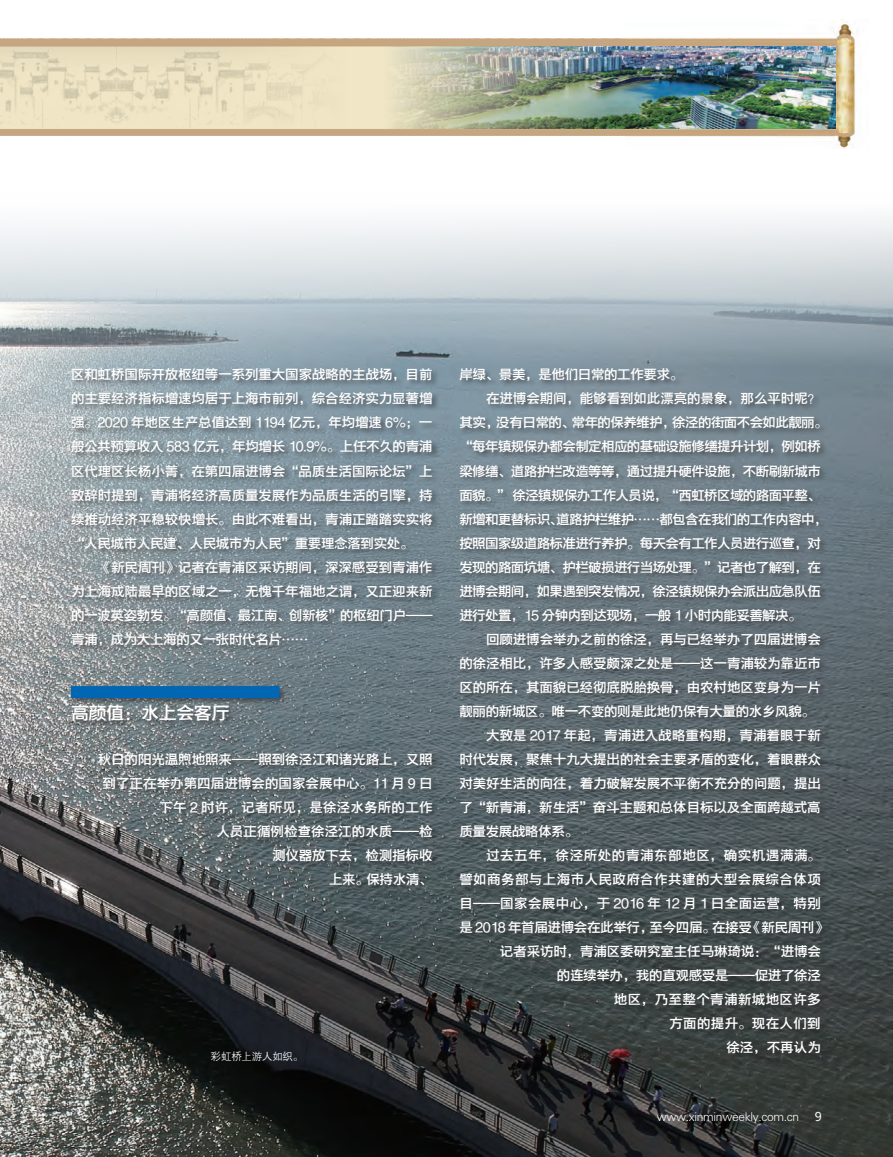
<style>
.page{position:relative;width:893px;height:1157px;background:#fff}
.page>*{position:absolute;margin:0;border:0;box-sizing:border-box;transform-origin:0 0}
.t1{font:18px "FZYDZHJW GB1 0";letter-spacing:-.025em;color:#fff}
.t2{font:13.5px/24px "FZYDZHJW GB1 0";letter-spacing:-.01em;color:#fff;text-align:right}
.t3{font:13.5px "FZYDZHJW GB1 0";letter-spacing:-.045em;color:#fff}
.t4{font:13.5px "FZYDZHJW GB1 0";letter-spacing:.03em;color:#fff}
.t5{font:13.5px "FZYDZHJW GB1 0";letter-spacing:.045em;color:#fff}
.t6{font:13.5px "FZYDZHJW GB1 0";letter-spacing:.025em;color:#fff}
.t7{font:12px "FZXH1 JW GB1 0";letter-spacing:-.025em;color:#fff}
.t8{font:12px "Microsoft Ya Hei";color:#fff}
.t9{font:10.5px "FZZDXJW GB1 0";letter-spacing:-.025em;color:#fff}
</style>
<div class="page">
<img style="left:624px;top:19px;width:234px;height:129px">
<img style="left:0;top:38px;width:378px;height:98px">
<img style="left:378px;top:38px;width:246px;height:98px">
<img style="left:384px;top:46px;width:452px;height:82px">
<img style="left:0;top:46px;width:348px;height:81px">
<img style="left:0;top:218px;width:893px;height:939px">
<div style="left:69px;top:367px;width:371px;height:525px;background:#231f20;opacity:.5"></div>
<div style="left:71px;top:686px;width:208px;height:12px;background:#0166b3"></div>
<div style="left:458px;top:367px;width:371px;height:693px;background:#231f20;opacity:.5"></div>
<p class="t2" style="left:71px;top:363px;width:363px">区和虹桥国际开放枢纽等一系列重大国家战略的主战场，目前</p>
<p class="t2" style="left:71px;top:387px;width:363px">的主要经济指标增速均居于上海市前列，综合经济实力显著增</p>
<p class="t2" style="left:71px;top:411px;width:363px">强。2020 年地区生产总值达到 1194 亿元，年均增速 6%；一</p>
<p class="t2" style="left:71px;top:435px;width:363px">般公共预算收入 583 亿元，年均增长 10.9%。上任不久的青浦</p>
<p class="t2" style="left:71px;top:459px;width:363px">区代理区长杨小菁，在第四届进博会“品质生活国际论坛”上</p>
<p class="t2" style="left:71px;top:483px;width:363px">致辞时提到，青浦将经济高质量发展作为品质生活的引擎，持</p>
<p class="t2" style="left:71px;top:507px;width:363px">续推动经济平稳较快增长。由此不难看出，青浦正踏踏实实将</p>
<p class="t2" style="left:71px;top:531px;width:344px">“人民城市人民建、人民城市为人民”重要理念落到实处。</p>
<p class="t2" style="left:98px;top:555px;width:336px">《新民周刊》记者在青浦区采访期间，深深感受到青浦作</p>
<p class="t2" style="left:71px;top:579px;width:363px">为上海成陆最早的区域之一，无愧千年福地之谓，又正迎来新</p>
<p class="t2" style="left:71px;top:603px;width:363px">的一波英姿勃发。“高颜值、最江南、创新核”的枢纽门户——</p>
<p class="t2" style="left:71px;top:627px;width:239px">青浦，成为大上海的又一张时代名片……</p>
<p class="t1" style="left:71px;top:703px;width:160px">高颜值：水上会客厅</p>
<p class="t2" style="left:98px;top:747px;width:336px">秋日的阳光温煦地照来——照到徐泾江和诸光路上，又照到了正在举办第四届进博会的国家会展中心。11 月 9 日下午 2 时许，记者所见，是徐泾水务所的工作<br>人员正循例检查徐泾江的水质——检<br>测仪器放下去，检测指标收<br>上来。保持水清、</p>
<p class="t9" style="left:211px;top:1050px;width:94px">彩虹桥上游人如织。</p>
<p class="t2" style="left:459px;top:363px;width:226px">岸绿、景美，是他们日常的工作要求。</p>
<p class="t2" style="left:486px;top:387px;width:336px">在进博会期间，能够看到如此漂亮的景象，那么平时呢？</p>
<p class="t3" style="left:459px;top:415px;width:370px">其实，没有日常的、常年的保养维护，徐泾的街面不会如此靓丽。</p>
<p class="t3" style="left:459px;top:439px;width:363px">“每年镇规保办都会制定相应的基础设施修缮提升计划，例如桥</p>
<p class="t3" style="left:459px;top:463px;width:363px">梁修缮、道路护栏改造等等，通过提升硬件设施，不断刷新城市</p>
<p class="t3" style="left:459px;top:487px;width:363px">面貌。” 徐泾镇规保办工作人员说，“西虹桥区域的路面平整、</p>
<p class="t3" style="left:459px;top:511px;width:370px">新增和更替标识、道路护栏维护……都包含在我们的工作内容中，</p>
<p class="t3" style="left:459px;top:535px;width:363px">按照国家级道路标准进行养护。每天会有工作人员进行巡查，对</p>
<p class="t3" style="left:459px;top:559px;width:363px">发现的路面坑塘、护栏破损进行当场处理。”记者也了解到，在</p>
<p class="t3" style="left:459px;top:583px;width:363px">进博会期间，如果遇到突发情况，徐泾镇规保办会派出应急队伍</p>
<p class="t3" style="left:459px;top:607px;width:344px">进行处置，15 分钟内到达现场，一般 1 小时内能妥善解决。</p>
<p class="t2" style="left:486px;top:627px;width:336px">回顾进博会举办之前的徐泾，再与已经举办了四届进博会</p>
<p class="t2" style="left:459px;top:651px;width:363px">的徐泾相比，许多人感受颇深之处是——这一青浦较为靠近市</p>
<p class="t2" style="left:459px;top:675px;width:363px">区的所在，其面貌已经彻底脱胎换骨，由农村地区变身为一片</p>
<p class="t2" style="left:459px;top:699px;width:357px">靓丽的新城区。唯一不变的则是此地仍保有大量的水乡风貌。</p>
<p class="t2" style="left:486px;top:723px;width:336px">大致是 2017 年起，青浦进入战略重构期，青浦着眼于新</p>
<p class="t2" style="left:459px;top:747px;width:363px">时代发展，聚焦十九大提出的社会主要矛盾的变化，着眼群众</p>
<p class="t2" style="left:459px;top:771px;width:363px">对美好生活的向往，着力破解发展不平衡不充分的问题，提出</p>
<p class="t2" style="left:459px;top:795px;width:363px">了“新青浦，新生活”奋斗主题和总体目标以及全面跨越式高</p>
<p class="t2" style="left:459px;top:819px;width:120px">质量发展战略体系。</p>
<p class="t5" style="left:486px;top:847px;width:336px">过去五年，徐泾所处的青浦东部地区，确实机遇满满。</p>
<p class="t4" style="left:459px;top:871px;width:363px">譬如商务部与上海市人民政府合作共建的大型会展综合体项</p>
<p class="t4" style="left:459px;top:895px;width:363px">目——国家会展中心，于 2016 年 12 月 1 日全面运营，特别</p>
<p class="t2" style="left:459px;top:915px;width:370px">是 2018 年首届进博会在此举行，至今四届。在接受《新民周刊》</p>
<p class="t2" style="left:500px;top:939px;width:323px">记者采访时，青浦区委研究室主任马琳琦说：“进博会</p>
<p class="t2" style="left:557px;top:963px;width:266px">的连续举办，我的直观感受是——促进了徐泾</p>
<p class="t4" style="left:614px;top:991px;width:209px">地区，乃至整个青浦新城地区许多</p>
<p class="t6" style="left:669px;top:1015px;width:153px">方面的提升。现在人们到</p>
<p class="t2" style="left:726px;top:1035px;width:96px">徐泾，不再认为</p>
<p class="t7" style="left:657px;top:1109px;width:144px">www.xinminweekly.com.cn</p>
<p class="t8" style="left:815px;top:1108px;width:9px">9</p>
</div>
